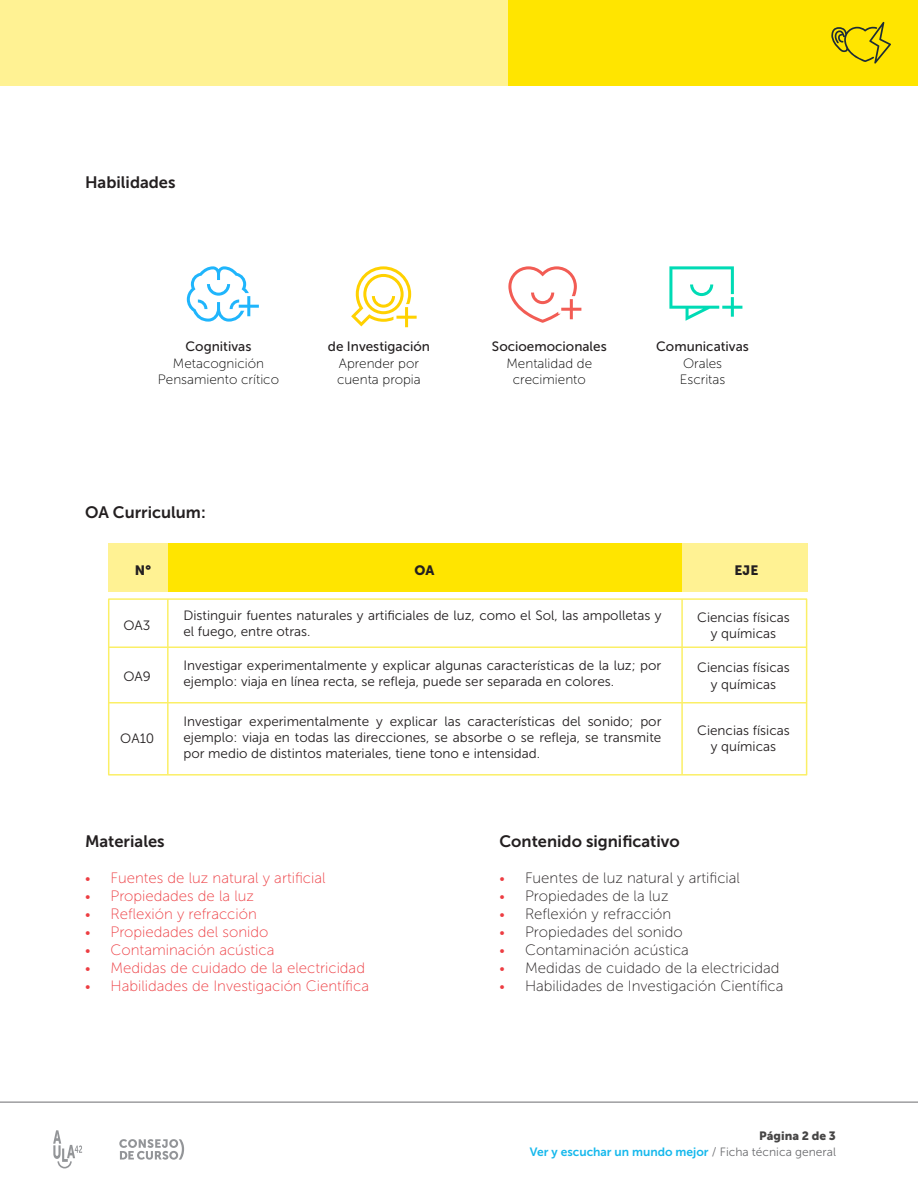
<style>
.page{position:relative;width:918px;height:1188px;background:#fff}
.page>*{position:absolute;margin:0;border:0;box-sizing:border-box;transform-origin:0 0}
.P_10_100{font:16.5px "Museo Sans 700";color:#231f20}
.t1{font:15px "Museo Sans 100";color:#ed3d42}
.t2{font:15px "Museo Sans 100";color:#231f20}
.t3{font:13.5px/16.2px "Museo Sans 300";color:#231f20}
.t4{font:13.5px/16.2px "Museo Sans 100";color:#000001}
.t5{font:13.5px "Museo Sans 500";color:#231f20}
.t6{font:13.5px "Museo Sans 900";color:#231f20}
.t7{font:12px "Museo Sans 700";color:#15b8ec}
.t8{font:12px "Museo Sans 900";color:#474646}
.s1{font-family:"Museo Sans 300";font-size:13.5px}
.s2{font-family:"Museo Sans 300";font-size:13.5px;color:#ed3d42}
.s3{font-family:"Museo Sans 300";color:#6c6d70}
</style>
<div class="page">
<div style="left:507px;top:0;width:411px;height:85px;background:#ffe500"></div>
<div style="left:0;top:0;width:507px;height:85px;background:#fff293"></div>
<svg style="left:53px;top:1130px;width:29px;height:38px"></svg>
<svg style="left:119px;top:1139px;width:65px;height:21px"></svg>
<hr style="left:0;top:1102px;width:918px;height:1px;background:#6c6d70">
<svg style="left:831px;top:22px;width:60px;height:42px"></svg>
<svg style="left:187px;top:266px;width:72px;height:56px"></svg>
<svg style="left:351px;top:266px;width:66px;height:61px"></svg>
<svg style="left:508px;top:266px;width:73px;height:57px"></svg>
<svg style="left:669px;top:266px;width:73px;height:55px"></svg>
<div style="left:108px;top:598px;width:699px;height:178px;border:2px solid #fbef66"></div>
<div style="left:108px;top:543px;width:60px;height:49px;background:#fff293"></div>
<div style="left:168px;top:543px;width:517px;height:49px;background:#ffe500"></div>
<div style="left:682px;top:543px;width:125px;height:49px;background:#fff293"></div>
<hr style="left:681px;top:599px;width:2px;height:175px;background:#fbef66">
<hr style="left:109px;top:646px;width:698px;height:2px;background:#fbef66">
<hr style="left:109px;top:702px;width:698px;height:2px;background:#fbef66">
<hr style="left:167px;top:599px;width:2px;height:175px;background:#fbef66">
<p class="P_10_100" style="left:85px;top:173px;width:92px">Habilidades</p>
<p class="t5" style="left:186px;top:339px;width:67px">Cognitivas</p>
<p class="t4" style="left:173px;top:355px;width:93px">Metacognición</p>
<p class="t4" style="left:158px;top:371px;width:123px">Pensamiento crítico</p>
<p class="P_10_100" style="left:85px;top:503px;width:122px">OA Curriculum:</p>
<p class="t5" style="left:328px;top:339px;width:104px">de Investigación</p>
<p class="t4" style="left:337px;top:355px;width:85px">Aprender por cuenta propia</p>
<p class="t5" style="left:492px;top:339px;width:116px">Socioemocionales</p>
<p class="t4" style="left:507px;top:355px;width:87px;text-align:center">Mentalidad de crecimiento</p>
<p class="t5" style="left:656px;top:339px;width:94px">Comunicativas</p>
<p class="t4" style="left:683px;top:355px;width:41px">Orales</p>
<p class="t4" style="left:680px;top:371px;width:47px">Escritas</p>
<p class="t6" style="left:135px;top:562px;width:18px">N°</p>
<p class="t6" style="left:415px;top:562px;width:21px">OA</p>
<p class="t6" style="left:735px;top:562px;width:25px">EJE</p>
<p class="t3" style="left:123px;top:618px;width:28px">OA3</p>
<p class="t3" style="left:123px;top:668px;width:29px">OA9</p>
<p class="t3" style="left:120px;top:730px;width:36px">OA10</p>
<p class="t3" style="left:183px;top:607px;width:480px">Distinguir fuentes naturales y artificiales de luz, como el Sol, las ampolletas y el fuego, entre otras.</p>
<p class="t3" style="left:183px;top:658px;width:480px">Investigar experimentalmente y explicar algunas características de la luz; por ejemplo: viaja en línea recta, se refleja, puede ser separada en colores.</p>
<p class="t3" style="left:183px;top:713px;width:480px;text-align:justify">Investigar experimentalmente y explicar las características del sonido; por ejemplo: viaja en todas las direcciones, se absorbe o se refleja, se transmite por medio de distintos materiales, tiene tono e intensidad.</p>
<p class="t3" style="left:697px;top:609px;width:94px">Ciencias físicas</p>
<p class="t3" style="left:711px;top:625px;width:67px">y químicas</p>
<p class="t3" style="left:697px;top:660px;width:94px">Ciencias físicas</p>
<p class="t3" style="left:711px;top:676px;width:67px">y químicas</p>
<p class="t3" style="left:697px;top:723px;width:94px">Ciencias físicas</p>
<p class="t3" style="left:711px;top:739px;width:67px">y químicas</p>
<p class="P_10_100" style="left:85px;top:832px;width:81px">Materiales</p>
<p class="t1" style="left:85px;top:870px;width:242px"><span class="s1">•</span> Fuentes de luz natural y artificial</p>
<p class="t1" style="left:85px;top:888px;width:171px"><span class="s1">•</span> Propiedades de la luz</p>
<p class="t1" style="left:85px;top:906px;width:173px"><span class="s1">•</span> Reflexión y refracción</p>
<p class="t1" style="left:85px;top:924px;width:185px"><span class="s1">•</span> Propiedades del sonido</p>
<p class="t1" style="left:85px;top:942px;width:191px"><span class="s1">•</span> Contaminación acústica</p>
<p class="t1" style="left:85px;top:960px;width:282px"><span class="s1">•</span> Medidas de cuidado de la electricidad</p>
<p class="t1" style="left:85px;top:978px;width:286px"><span class="s1">•</span> Habilidades de Investigación Científica</p>
<p class="P_10_100" style="left:500px;top:832px;width:182px">Contenido significativo</p>
<p class="t2" style="left:500px;top:870px;width:242px"><span class="s2">•</span> Fuentes de luz natural y artificial</p>
<p class="t2" style="left:500px;top:888px;width:171px"><span class="s2">•</span> Propiedades de la luz</p>
<p class="t2" style="left:500px;top:906px;width:173px"><span class="s2">•</span> Reflexión y refracción</p>
<p class="t2" style="left:500px;top:924px;width:185px"><span class="s2">•</span> Propiedades del sonido</p>
<p class="t2" style="left:500px;top:942px;width:191px"><span class="s2">•</span> Contaminación acústica</p>
<p class="t2" style="left:500px;top:960px;width:282px"><span class="s2">•</span> Medidas de cuidado de la electricidad</p>
<p class="t2" style="left:500px;top:978px;width:286px"><span class="s2">•</span> Habilidades de Investigación Científica</p>
<p class="t8" style="left:759px;top:1129px;width:78px">Página 2 de 3</p>
<p class="t7" style="left:530px;top:1145px;width:308px">Ver y escuchar un mundo mejor <span class="s3">/ Ficha técnica general</span></p>
</div>
